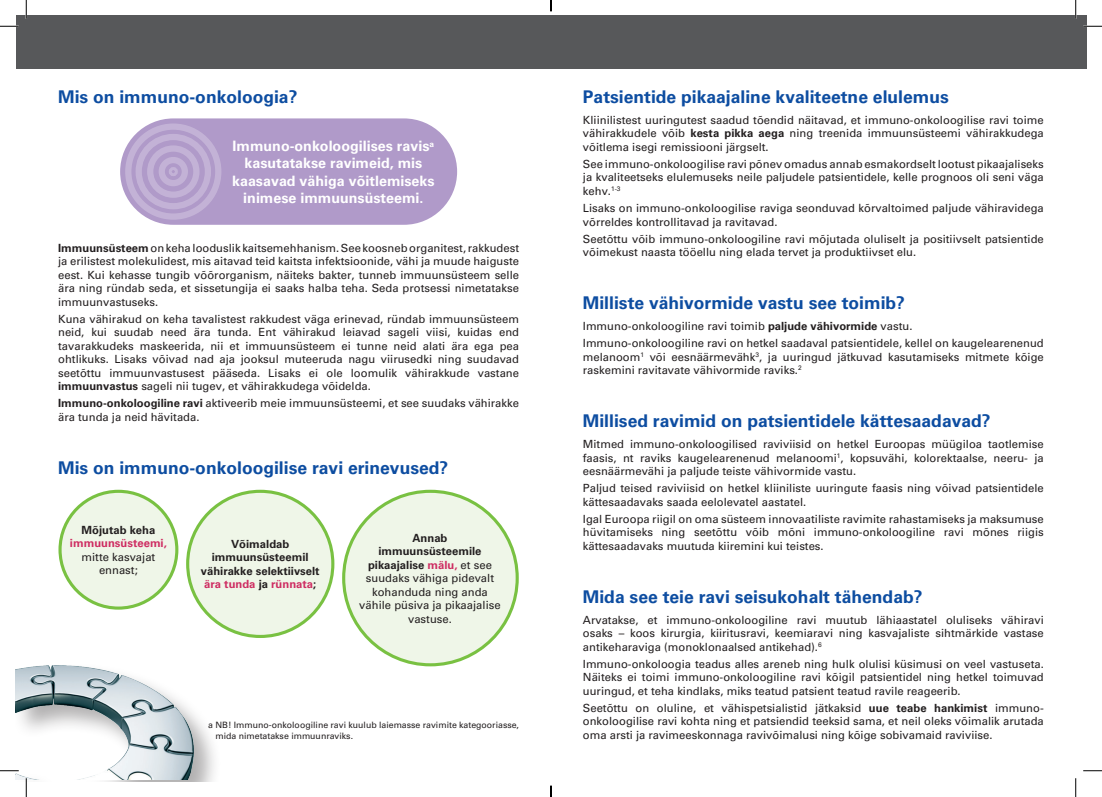
<style>
.page{position:relative;width:1102px;height:797px;background:#fff}
.page>*{position:absolute;margin:0;border:0;box-sizing:border-box;transform-origin:0 0}
.t1{font:700 17.5px "Univers CE";color:#0d4da1}
.t2{font:700 14.25px/17.1px "Univers CE";color:#fff;text-align:center}
.t3{font:500 11.25px/13.5px "Univers CE";color:#231f20;text-align:justify}
.t4{font:700 11.25px/13.5px "Univers CE";color:#231f20;text-align:center}
.t5{font:700 11.25px "Univers CE";color:#ce2d62}
.t6{font:500 8.75px/10.5px "Univers CE";color:#231f20}
.s1{font-weight:700}
.s2{color:#ce2d62}
.s3{font-weight:700;color:#ce2d62}
</style>
<div class="page">
<div style="left:16px;top:662px;width:205px;height:119px;background:#231f20;opacity:.35"></div>
<img style="left:16px;top:665px;width:177px;height:114px">
<div style="left:188px;top:491px;width:145px;height:145px;background:#eff6e8;border-radius:50%"></div>
<div style="left:186px;top:490px;width:148px;height:148px;border:3px solid #79c142;border-radius:50%"></div>
<div style="left:343px;top:491px;width:174px;height:173px;background:#eff6e8;border-radius:50%"></div>
<div style="left:60px;top:491px;width:117px;height:117px;background:#eff6e8;border-radius:50%"></div>
<div style="left:58px;top:490px;width:120px;height:119px;border:3px solid #79c142;border-radius:50%"></div>
<div style="left:16px;top:16px;width:1070px;height:53px;background:#57585a"></div>
<div style="left:120px;top:118px;width:337px;height:107px;background:#b09ac9;border-radius:53px"></div>
<svg style="left:124px;top:122px;width:97px;height:99px"></svg>
<svg style="left:0;top:25px;width:19px;height:2px"></svg>
<svg style="left:1083px;top:25px;width:18px;height:2px"></svg>
<svg style="left:0;top:770px;width:19px;height:1px"></svg>
<svg style="left:1083px;top:770px;width:18px;height:1px"></svg>
<svg style="left:25px;top:0;width:2px;height:19px"></svg>
<svg style="left:25px;top:778px;width:2px;height:19px"></svg>
<svg style="left:1074px;top:0;width:2px;height:18px"></svg>
<svg style="left:1075px;top:778px;width:1px;height:19px"></svg>
<svg style="left:550px;top:785px;width:1px;height:12px"></svg>
<h1 class="t1" style="left:58px;top:87px;width:241px">Mis on immuno-onkoloogia?</h1>
<p class="t2" style="left:232px;top:138px;width:204px">Immuno-onkoloogilises ravis<sup>a </sup>kasutatakse ravimeid, mis kaasavad vähiga võitlemiseks inimese immuunsüsteemi.</p>
<p class="t3" style="left:58px;top:241px;width:462px"><span class="s1">Immuunsüsteem</span> on keha looduslik kaitsemehhanism. See koosneb organitest, rakkudest ja erilistest molekulidest, mis aitavad teid kaitsta infektsioonide, vähi ja muude haiguste eest. Kui kehasse tungib võõrorganism, näiteks bakter, tunneb immuunsüsteem selle ära ning ründab seda, et sissetungija ei saaks halba teha. Seda protsessi nimetatakse immuunvastuseks.</p>
<p class="t3" style="left:58px;top:312px;width:462px">Kuna vähirakud on keha tavalistest rakkudest väga erinevad, ründab immuunsüsteem neid, kui suudab need ära tunda. Ent vähirakud leiavad sageli viisi, kuidas end tavarakkudeks maskeerida, nii et immuunsüsteem ei tunne neid alati ära ega pea ohtlikuks. Lisaks võivad nad aja jooksul muteeruda nagu viirusedki ning suudavad seetõttu immuunvastusest pääseda. Lisaks ei ole loomulik vähirakkude vastane <span class="s1">immuunvastus</span> sageli nii tugev, et vähirakkudega võidelda.</p>
<p class="t3" style="left:58px;top:397px;width:462px"><span class="s1">Immuno-onkoloogiline ravi</span> aktiveerib meie immuunsüsteemi, et see suudaks vähirakke ära tunda ja neid hävitada.</p>
<h1 class="t1" style="left:58px;top:457px;width:391px">Mis on immuno-onkoloogilise ravi erinevused?</h1>
<p class="t4" style="left:81px;top:523px;width:75px">Mõjutab keha</p>
<p class="t5" style="left:70px;top:536px;width:98px">immuunsüsteemi,</p>
<p class="t3" style="left:81px;top:550px;width:75px;text-align:center">mitte kasvajat ennast;</p>
<p class="t4" style="left:201px;top:537px;width:120px">Võimaldab immuunsüsteemil vähirakke selektiivselt <span class="s2">ära tunda</span> ja <span class="s2">rünnata</span>;</p>
<p class="t3" style="left:359px;top:531px;width:143px;text-align:center"><span class="s1">Annab<br>immuunsüsteemile pikaajalise</span> <span class="s3">mälu,</span> et see suudaks vähiga pidevalt kohanduda ning anda vähile püsiva ja pikaajalise vastuse.</p>
<p class="t6" style="left:215px;top:720px;width:305px;text-indent:-7px">a NB! Immuno-onkoloogiline ravi kuulub laiemasse ravimite kategooriasse, mida nimetatakse immuunraviks.</p>
<h1 class="t1" style="left:583px;top:87px;width:367px">Patsientide pikaajaline kvaliteetne elulemus</h1>
<p class="t3" style="left:583px;top:113px;width:462px">Kliinilistest uuringutest saadud tõendid näitavad, et immuno-onkoloogilise ravi toime vähirakkudele võib <span class="s1">kesta pikka aega</span> ning treenida immuunsüsteemi vähirakkudega võitlema isegi remissiooni järgselt.</p>
<p class="t3" style="left:583px;top:157px;width:462px">See immuno-onkoloogilise ravi põnev omadus annab esmakordselt lootust pikaajaliseks ja kvaliteetseks elulemuseks neile paljudele patsientidele, kelle prognoos oli seni väga kehv.<sup>1-3</sup></p>
<p class="t3" style="left:583px;top:202px;width:462px">Lisaks on immuno-onkoloogilise raviga seonduvad kõrvaltoimed paljude vähiravidega võrreldes kontrollitavad ja ravitavad.</p>
<p class="t3" style="left:583px;top:232px;width:462px">Seetõttu võib immuno-onkoloogiline ravi mõjutada oluliselt ja positiivselt patsientide võimekust naasta tööellu ning elada tervet ja produktiivset elu.</p>
<h1 class="t1" style="left:583px;top:293px;width:323px">Milliste vähivormide vastu see toimib?</h1>
<p class="t3" style="left:583px;top:318px;width:462px;line-height:17px">Immuno-onkoloogiline ravi toimib <span class="s1">paljude vähivormide</span> vastu.<br>Immuno-onkoloogiline ravi on hetkel saadaval patsientidele, kellel on kaugelearenenud</p>
<p class="t3" style="left:583px;top:350px;width:462px">melanoom<sup>1</sup> või eesnäärmevähk<sup>3</sup>, ja uuringud jätkuvad kasutamiseks mitmete kõige raskemini ravitavate vähivormide raviks.<sup>2</sup></p>
<h1 class="t1" style="left:583px;top:411px;width:409px">Millised ravimid on patsientidele kättesaadavad?</h1>
<p class="t3" style="left:583px;top:437px;width:462px">Mitmed immuno-onkoloogilised raviviisid on hetkel Euroopas müügiloa taotlemise faasis, nt raviks kaugelearenenud melanoomi<sup>1</sup>, kopsuvähi, kolorektaalse, neeru- ja eesnäärmevähi ja paljude teiste vähivormide vastu.</p>
<p class="t3" style="left:583px;top:481px;width:462px">Paljud teised raviviisid on hetkel kliiniliste uuringute faasis ning võivad patsientidele kättesaadavaks saada eelolevatel aastatel.</p>
<p class="t3" style="left:583px;top:512px;width:462px">Igal Euroopa riigil on oma süsteem innovaatiliste ravimite rahastamiseks ja maksumuse hüvitamiseks ning seetõttu võib mõni immuno-onkoloogiline ravi mõnes riigis kättesaadavaks muutuda kiiremini kui teistes.</p>
<h1 class="t1" style="left:583px;top:586px;width:341px">Mida see teie ravi seisukohalt tähendab?</h1>
<p class="t3" style="left:583px;top:613px;width:462px">Arvatakse, et immuno-onkoloogiline ravi muutub lähiaastatel oluliseks vähiravi osaks – koos kirurgia, kiiritusravi, keemiaravi ning kasvajaliste sihtmärkide vastase antikeharaviga (monoklonaalsed antikehad).<sup>6</sup></p>
<p class="t3" style="left:583px;top:657px;width:462px">Immuno-onkoloogia teadus alles areneb ning hulk olulisi küsimusi on veel vastuseta.<br>Näiteks ei toimi immuno-onkoloogiline ravi kõigil patsientidel ning hetkel toimuvad uuringud, et teha kindlaks, miks teatud patsient teatud ravile reageerib.</p>
<p class="t3" style="left:583px;top:701px;width:462px">Seetõttu on oluline, et vähispetsialistid jätkaksid <span class="s1">uue teabe hankimist</span> immuno&shy;onkoloogilise ravi kohta ning et patsiendid teeksid sama, et neil oleks võimalik arutada oma arsti ja ravimeeskonnaga ravivõimalusi ning kõige sobivamaid raviviise.</p>
</div>
